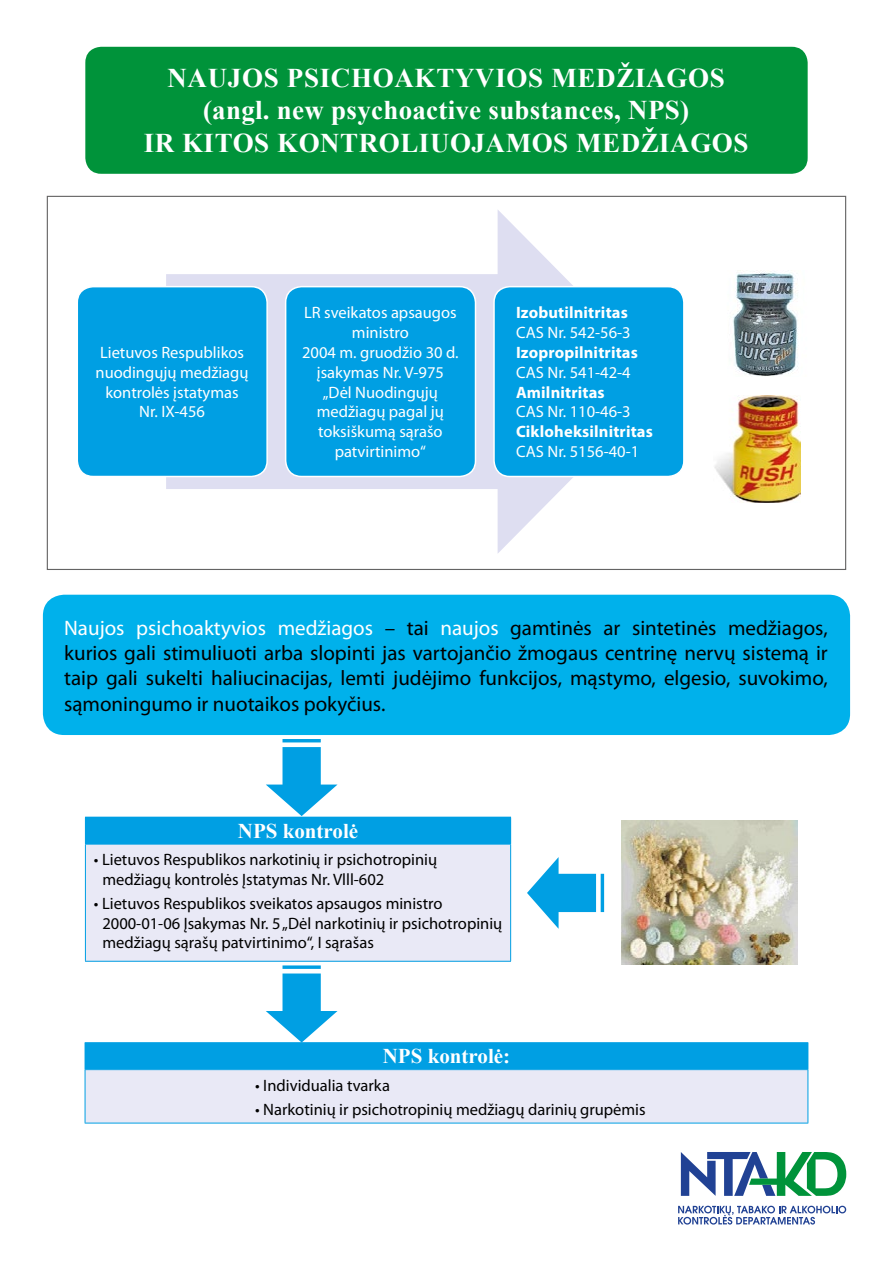
<style>
.page{position:relative;width:893px;height:1263px;background:#fff}
.page>*{position:absolute;margin:0;border:0;box-sizing:border-box;transform-origin:0 0}
.t1{font:700 27px/32.4px "Times New Roman";letter-spacing:.02em;color:#fff;text-align:center}
.t2{font:21px/25.2px "Myriad Pro";color:#000;text-align:justify}
.t3{font:700 21px "Times New Roman";color:#fff}
.t4{font:16.5px/19.8px "Myriad Pro";color:#000}
.t5{font:16.5px/19.8px "Myriad Pro";color:#fff;text-align:center}
.t6{font:700 16.5px "Myriad Pro";letter-spacing:.01em;color:#fff}
.s1{color:#fff}
</style>
<div class="page">
<svg style="left:166px;top:210px;width:407px;height:343px"></svg>
<div style="left:85px;top:817px;width:426px;height:27px;background:#009fe3"></div>
<div style="left:85px;top:844px;width:426px;height:117px;background:#e9e9f6"></div>
<hr style="left:85px;top:844px;width:426px;height:1px;background:#009fe3">
<hr style="left:85px;top:844px;width:1px;height:117px;background:#009fe3">
<hr style="left:510px;top:844px;width:1px;height:117px;background:#009fe3">
<hr style="left:85px;top:961px;width:426px;height:1px;background:#009fe3">
<div style="left:85px;top:1043px;width:723px;height:27px;background:#009fe3"></div>
<div style="left:85px;top:1070px;width:723px;height:53px;background:#e9e9f6"></div>
<hr style="left:85px;top:1042px;width:723px;height:1px;background:#009fe3">
<hr style="left:85px;top:1070px;width:1px;height:53px;background:#009fe3">
<hr style="left:807px;top:1070px;width:1px;height:53px;background:#009fe3">
<hr style="left:85px;top:1123px;width:723px;height:1px;background:#009fe3">
<div style="left:43px;top:595px;width:807px;height:140px;background:#00b1eb;border-radius:21px"></div>
<div style="left:85px;top:47px;width:723px;height:127px;background:#00933a;border-radius:16px"></div>
<div style="left:77px;top:287px;width:190px;height:189px;background:#009fe3;border-radius:16px"></div>
<div style="left:77px;top:286px;width:191px;height:191px;border:2px solid #fff;border-radius:16px"></div>
<div style="left:286px;top:287px;width:189px;height:189px;background:#009fe3;border-radius:16px"></div>
<div style="left:285px;top:286px;width:191px;height:191px;border:2px solid #fff;border-radius:16px"></div>
<div style="left:494px;top:287px;width:190px;height:189px;background:#009fe3;border-radius:16px"></div>
<div style="left:493px;top:286px;width:192px;height:191px;border:2px solid #fff;border-radius:16px"></div>
<img style="left:733px;top:270px;width:65px;height:106px">
<img style="left:714px;top:395px;width:86px;height:107px">
<img style="left:622px;top:820px;width:176px;height:144px">
<svg style="left:266px;top:965px;width:72px;height:77px"></svg>
<svg style="left:527px;top:857px;width:77px;height:72px"></svg>
<svg style="left:266px;top:739px;width:72px;height:77px"></svg>
<svg style="left:678px;top:1206px;width:168px;height:18px"></svg>
<svg style="left:681px;top:1152px;width:165px;height:44px"></svg>
<h1 class="t1" style="left:144px;top:61px;width:606px">NAUJOS PSICHOAKTYVIOS MEDŽIAGOS (angl. new psychoactive substances, NPS)<br>IR KITOS KONTROLIUOJAMOS MEDŽIAGOS</h1>
<p class="t5" style="left:96px;top:343px;width:155px">Lietuvos Respublikos nuodingųjų medžiagų kontrolės įstatymas<br>Nr. IX-456</p>
<p class="t5" style="left:302px;top:303px;width:158px">LR sveikatos apsaugos ministro<br>2004 m. gruodžio 30 d. įsakymas Nr. V-975 „Dėl Nuodingųjų medžiagų pagal jų toksiškumą sąrašo patvirtinimo“</p>
<p class="t6" style="left:516px;top:304px;width:113px">Izobutilnitritas</p>
<p class="t5" style="left:516px;top:323px;width:116px">CAS Nr. 542-56-3</p>
<p class="t6" style="left:516px;top:343px;width:123px">Izopropilnitritas</p>
<p class="t5" style="left:516px;top:363px;width:116px">CAS Nr. 541-42-4</p>
<p class="t6" style="left:516px;top:383px;width:90px">Amilnitritas</p>
<p class="t5" style="left:516px;top:402px;width:116px">CAS Nr. 110-46-3</p>
<p class="t6" style="left:516px;top:422px;width:138px">Cikloheksilnitritas</p>
<p class="t5" style="left:516px;top:442px;width:125px">CAS Nr. 5156-40-1</p>
<p class="t2" style="left:64px;top:616px;width:765px"><span class="s1">Naujos psichoaktyvios medžiagos</span> – tai <span class="s1">naujos</span> gamtinės ar sintetinės medžiagos, kurios gali stimuliuoti arba slopinti jas vartojančio žmogaus centrinę nervų sistemą ir taip gali sukelti haliucinacijas, lemti judėjimo funkcijos, mąstymo, elgesio, suvokimo, sąmoningumo ir nuotaikos pokyčius.</p>
<p class="t3" style="left:238px;top:816px;width:122px">NPS kontrolė</p>
<p class="t4" style="left:102px;top:850px;width:336px;text-indent:-8px">• Lietuvos Respublikos narkotinių ir psichotropinių medžiagų kontrolės Įstatymas Nr. Vlll-602</p>
<p class="t4" style="left:102px;top:894px;width:401px;text-indent:-8px">• Lietuvos Respublikos sveikatos apsaugos ministro<br>2000-01-06 Įsakymas Nr. 5 „Dėl narkotinių ir psichotropinių medžiagų sąrašų patvirtinimo“, I sąrašas</p>
<p class="t3" style="left:383px;top:1042px;width:129px">NPS kontrolė:</p>
<p class="t4" style="left:255px;top:1075px;width:136px">• Individualia tvarka</p>
<p class="t4" style="left:255px;top:1099px;width:392px">• Narkotinių ir psichotropinių medžiagų darinių grupėmis</p>
</div>
